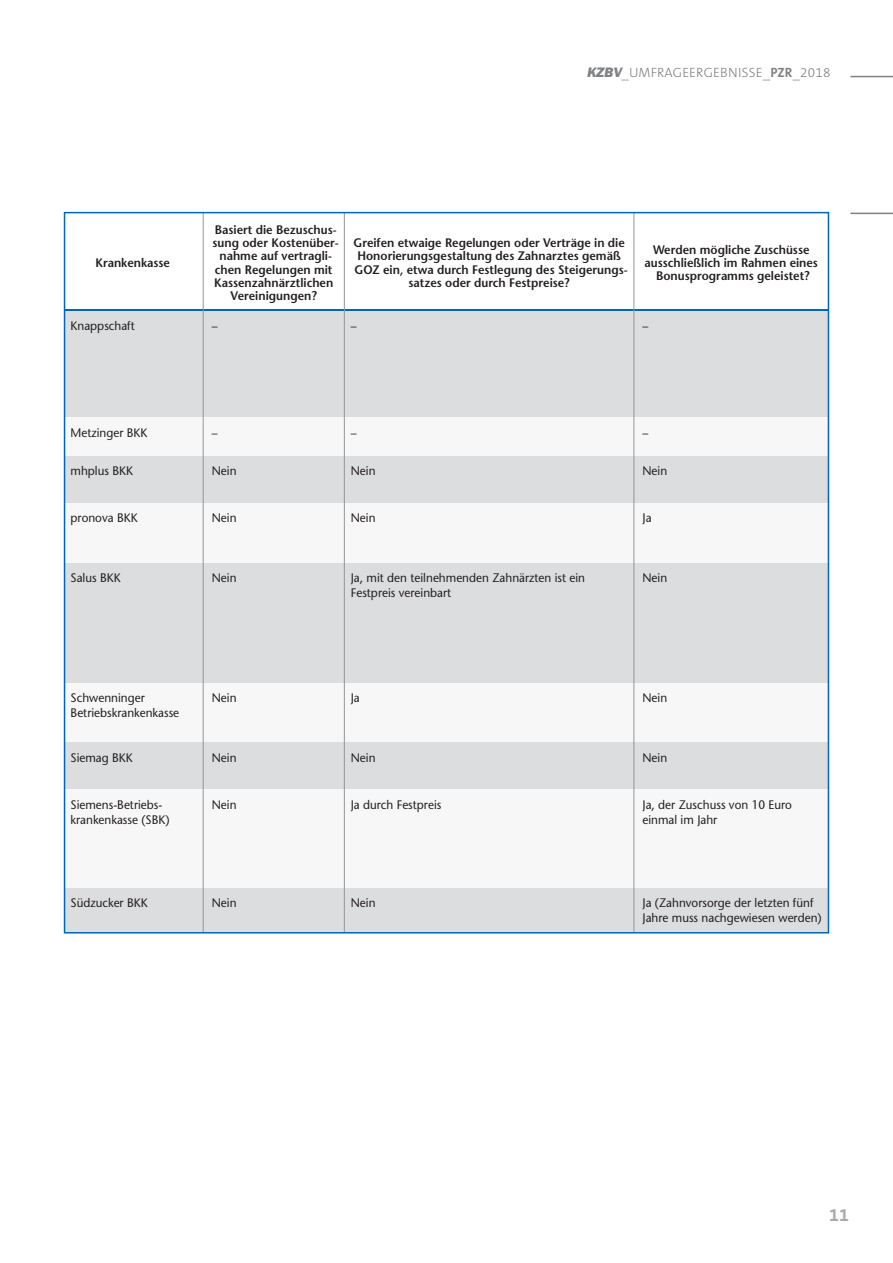
<style>
.page{position:relative;width:893px;height:1263px;background:#fff}
.page>*{position:absolute;margin:0;border:0;box-sizing:border-box;transform-origin:0 0}
.t1{font:700 18px "The Sans B7";color:#a8a9ad}
.t2{font:300 13.5px "The Sans B Plus W3";letter-spacing:.015em;color:#808285}
.t3{font:12.3px/15px "Stone Sans";color:#231f20;scale:.95 1}
.t4{font:600 12.3px/13.2px "Stone Sans";color:#231f20;text-align:center;scale:.95 1}
.s1{font-family:"Franklin ITCBQ";font-weight:800;font-style:italic}
.s2{font-family:"The Sans B Plus W7";font-weight:700}
</style>
<div class="page">
<svg style="left:67px;top:215px;width:759px;height:715px"></svg>
<hr style="left:850px;top:76px;width:43px;height:1px;background:#808285">
<hr style="left:850px;top:213px;width:43px;height:1px;background:#808285">
<p class="t2" style="left:587px;top:64px;width:245px"><span class="s1">KZBV</span>_UMFRAGEERGEBNISSE_<span class="s2">PZR</span>_2018</p>
<p class="t4" style="left:95px;top:256px;width:80px">Krankenkasse</p>
<p class="t3" style="left:71px;top:318px;width:69px">Knappschaft</p>
<p class="t4" style="left:213px;top:223px;width:134px">Basiert die Bezuschus&shy;sung oder Kostenüber&shy;nahme auf vertragli&shy;chen Regelungen mit<br>Kassenzahnärztlichen<br>Vereinigungen?</p>
<p class="t3" style="left:212px;top:318px;width:8px">–</p>
<p class="t4" style="left:353px;top:236px;width:290px">Greifen etwaige Regelungen oder Verträge in die Honorierungsgestaltung des Zahnarztes gemäß GOZ ein, etwa durch Festlegung des Steigerungs&shy;satzes oder durch Festpreise?</p>
<p class="t3" style="left:351px;top:318px;width:8px">–</p>
<p class="t4" style="left:644px;top:243px;width:184px">Werden mögliche Zuschüsse ausschließlich im Rahmen eines<br>Bonusprogramms geleistet?</p>
<p class="t3" style="left:642px;top:318px;width:8px">–</p>
<p class="t3" style="left:71px;top:425px;width:83px">Metzinger BKK</p>
<p class="t3" style="left:71px;top:463px;width:67px">mhplus BKK</p>
<p class="t3" style="left:71px;top:511px;width:72px">pronova BKK</p>
<p class="t3" style="left:71px;top:570px;width:54px">Salus BKK</p>
<p class="t3" style="left:212px;top:425px;width:8px">–</p>
<p class="t3" style="left:212px;top:463px;width:28px">Nein</p>
<p class="t3" style="left:212px;top:511px;width:28px">Nein</p>
<p class="t3" style="left:212px;top:570px;width:28px">Nein</p>
<p class="t3" style="left:71px;top:690px;width:116px">Schwenninger<br>Betriebskrankenkasse</p>
<p class="t3" style="left:71px;top:750px;width:67px">Siemag BKK</p>
<p class="t3" style="left:71px;top:797px;width:106px">Siemens-Betriebs - krankenkasse (SBK)</p>
<p class="t3" style="left:71px;top:895px;width:83px">Südzucker BKK</p>
<p class="t3" style="left:212px;top:690px;width:28px">Nein</p>
<p class="t3" style="left:212px;top:750px;width:28px">Nein</p>
<p class="t3" style="left:212px;top:797px;width:28px">Nein</p>
<p class="t3" style="left:212px;top:895px;width:28px">Nein</p>
<p class="t3" style="left:351px;top:425px;width:8px">–</p>
<p class="t3" style="left:351px;top:463px;width:28px">Nein</p>
<p class="t3" style="left:351px;top:511px;width:28px">Nein</p>
<p class="t3" style="left:642px;top:425px;width:8px">–</p>
<p class="t3" style="left:642px;top:463px;width:28px">Nein</p>
<p class="t3" style="left:642px;top:511px;width:11px">Ja</p>
<p class="t3" style="left:351px;top:570px;width:248px">Ja, mit den teilnehmenden Zahnärzten ist ein<br>Festpreis vereinbart</p>
<p class="t3" style="left:642px;top:570px;width:28px">Nein</p>
<p class="t3" style="left:351px;top:690px;width:11px">Ja</p>
<p class="t3" style="left:642px;top:690px;width:28px">Nein</p>
<p class="t3" style="left:351px;top:750px;width:28px">Nein</p>
<p class="t3" style="left:351px;top:797px;width:97px">Ja durch Festpreis</p>
<p class="t3" style="left:642px;top:750px;width:28px">Nein</p>
<p class="t3" style="left:642px;top:797px;width:159px">Ja, der Zuschuss von 10 Euro einmal im Jahr</p>
<p class="t3" style="left:351px;top:895px;width:28px">Nein</p>
<p class="t3" style="left:642px;top:895px;width:190px">Ja (Zahnvorsorge der letzten fünf<br>Jahre muss nachgewiesen werden)</p>
<h1 class="t1" style="left:829px;top:1206px;width:21px">11</h1>
</div>
